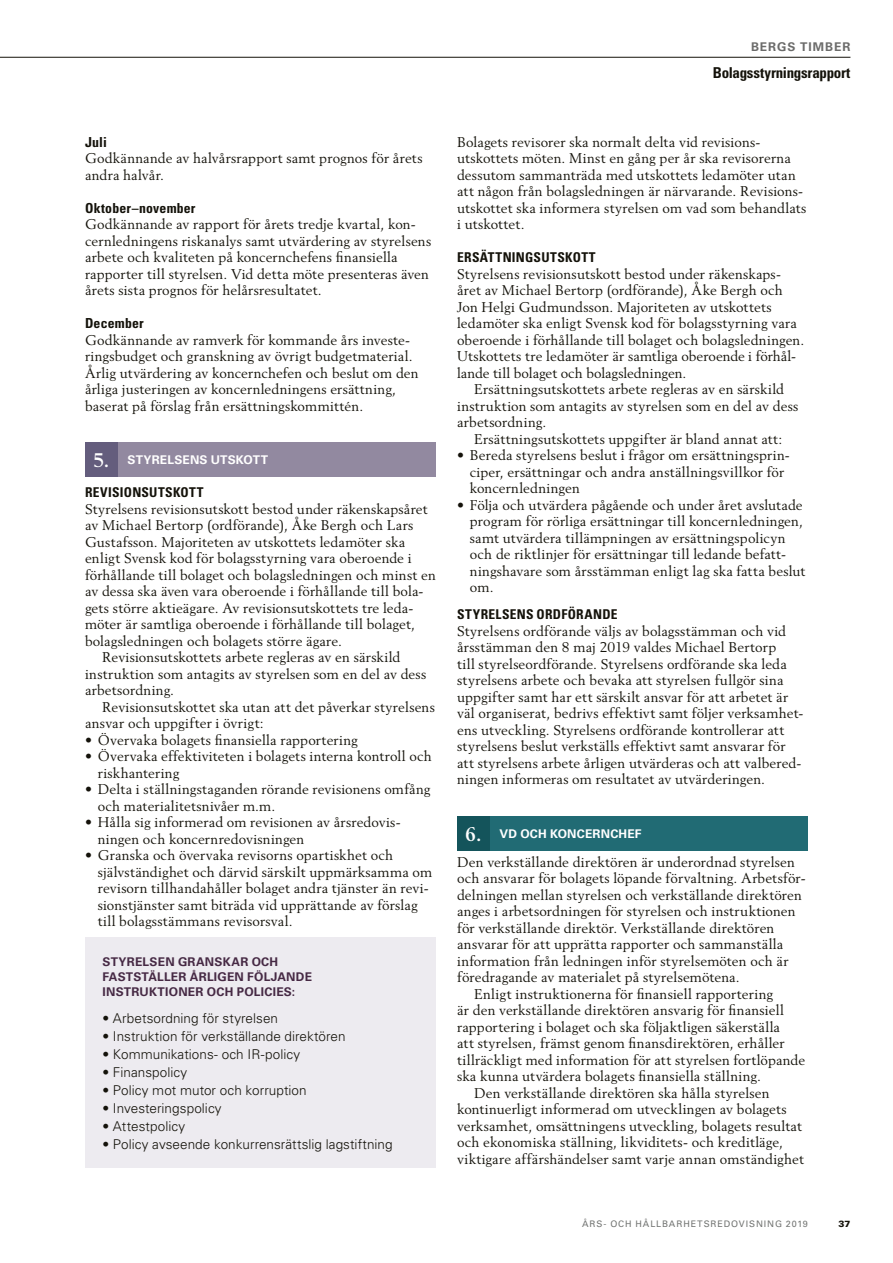
<style>
.page{position:relative;width:893px;height:1263px;background:#fff}
.page>*{position:absolute;margin:0;border:0;box-sizing:border-box;transform-origin:0 0}
.t1{font:700 condensed 15px "Univers LT Std";letter-spacing:-.02em;color:#14120a}
.t2{font:13.95px/16.5px "Berling LT Std";letter-spacing:.015em;color:#14120a}
.t3{font:700 condensed 13.8px "Univers LT Std";letter-spacing:.01em;color:#14120a}
.t4{font:300 13.5px "Univers LT Std";letter-spacing:.005em;color:#14120a}
.t5{font:700 condensed 13.5px "Univers LT Std";letter-spacing:.02em;color:#14120a}
.t6{font:700 12px/15px "Univers LT Std";letter-spacing:.02em;color:#462944}
.t7{font:700 12px "Univers LT Std";letter-spacing:.015em;color:#fff}
.t8{font:700 12px "Univers LT Std";letter-spacing:.085em;color:#6b6b6a}
.t9{font:9px "Univers LT Std";letter-spacing:.1em;color:#727472}
.t10{font:900 9px "Univers LT Std";color:#14120a}
.s1{font-family:"Berling LT Std";font-size:19.5px}
</style>
<div class="page">
<hr style="left:0;top:57px;width:850px;height:1px;background:#14120a">
<div style="left:85px;top:937px;width:351px;height:230px;background:#edebf0"></div>
<div style="left:85px;top:443px;width:351px;height:34px;background:#9289a0"></div>
<div style="left:85px;top:443px;width:33px;height:34px;background:#645d7d"></div>
<div style="left:457px;top:816px;width:351px;height:34px;background:#216b74"></div>
<div style="left:457px;top:816px;width:33px;height:34px;background:#14545b"></div>
<p class="t8" style="left:751px;top:40px;width:101px">BERGS TIMBER</p>
<p class="t1" style="left:713px;top:63px;width:139px">Bolagsstyrningsrapport</p>
<p class="t3" style="left:85px;top:133px;width:23px">Juli</p>
<p class="t2" style="left:85px;top:150px;width:339px">Godkännande av halvårsrapport samt prognos för årets andra halvår.</p>
<p class="t3" style="left:85px;top:199px;width:112px">Oktober–november</p>
<p class="t2" style="left:85px;top:216px;width:348px">Godkännande av rapport för årets tredje kvartal, kon&shy;cernledningens riskanalys samt utvärdering av styrelsens arbete och kvaliteten på koncernchefens finansiella rapporter till styrelsen. Vid detta möte presenteras även årets sista prognos för helårsresultatet.</p>
<p class="t3" style="left:85px;top:315px;width:60px">December</p>
<p class="t2" style="left:85px;top:331px;width:335px">Godkännande av ramverk för kommande års investe&shy;ringsbudget och granskning av övrigt budgetmaterial.<br>Årlig utvärdering av koncernchefen och beslut om den årliga justeringen av koncernledningens ersättning, baserat på förslag från ersättningskommittén.</p>
<p class="t7" style="left:93px;top:453px;width:176px"><span class="s1">5.</span> STYRELSENS UTSKOTT</p>
<p class="t5" style="left:85px;top:484px;width:120px">REVISIONSUTSKOTT</p>
<p class="t2" style="left:85px;top:501px;width:344px">Styrelsens revisionsutskott bestod under räkenskapsåret</p>
<p class="t2" style="left:85px;top:517px;width:330px">av Michael Bertorp (ordförande), Åke Bergh och Lars</p>
<p class="t2" style="left:85px;top:534px;width:322px">Gustafsson. Majoriteten av utskottets ledamöter ska</p>
<p class="t2" style="left:85px;top:550px;width:328px">enligt Svensk kod för bolagsstyrning vara oberoende i</p>
<p class="t2" style="left:85px;top:567px;width:352px">förhållande till bolaget och bolagsledningen och minst en</p>
<p class="t2" style="left:85px;top:583px;width:340px">av dessa ska även vara oberoende i förhållande till bola-</p>
<p class="t2" style="left:85px;top:600px;width:330px">gets större aktieägare. Av revisionsutskottets tre leda-</p>
<p class="t2" style="left:85px;top:616px;width:332px">möter är samtliga oberoende i förhållande till bolaget,</p>
<p class="t2" style="left:85px;top:633px;width:259px">bolagsledningen och bolagets större ägare.</p>
<p class="t2" style="left:102px;top:649px;width:300px">Revisionsutskottets arbete regleras av en särskild</p>
<p class="t2" style="left:85px;top:666px;width:343px">instruktion som antagits av styrelsen som en del av dess</p>
<p class="t2" style="left:85px;top:682px;width:91px">arbetsordning.</p>
<p class="t2" style="left:102px;top:699px;width:334px">Revisionsutskottet ska utan att det påverkar styrelsens</p>
<p class="t2" style="left:85px;top:715px;width:180px">ansvar och uppgifter i övrigt:</p>
<p class="t2" style="left:85px;top:732px;width:274px">• Övervaka bolagets finansiella rapportering</p>
<p class="t2" style="left:98px;top:748px;width:336px;text-indent:-13px">• Övervaka effektiviteten i bolagets interna kontroll och riskhantering</p>
<p class="t2" style="left:98px;top:781px;width:334px;text-indent:-13px">• Delta i ställningstaganden rörande revisionens omfång och materialitetsnivåer m.m.</p>
<p class="t2" style="left:98px;top:814px;width:304px;text-indent:-13px">• Hålla sig informerad om revisionen av årsredovis&shy;ningen och koncernredovisningen</p>
<p class="t2" style="left:98px;top:847px;width:336px;text-indent:-13px">• Granska och övervaka revisorns opartiskhet och självständighet och därvid särskilt uppmärksamma om revisorn tillhandahåller bolaget andra tjänster än revi&shy;sionstjänster samt biträda vid upprättande av förslag till bolagsstämmans revisorsval.</p>
<p class="t6" style="left:102px;top:954px;width:211px">STYRELSEN GRANSKAR OCH<br>FASTSTÄLLER ÅRLIGEN FÖLJANDE<br>INSTRUKTIONER OCH POLICIES:</p>
<p class="t4" style="left:102px;top:1010px;width:177px">• Arbetsordning för styrelsen</p>
<p class="t4" style="left:102px;top:1028px;width:245px">• Instruktion för verkställande direktören</p>
<p class="t4" style="left:102px;top:1046px;width:199px">• Kommunikations- och IR-policy</p>
<p class="t4" style="left:102px;top:1064px;width:86px">• Finanspolicy</p>
<p class="t4" style="left:102px;top:1082px;width:206px">• Policy mot mutor och korruption</p>
<p class="t4" style="left:102px;top:1100px;width:121px">• Investeringspolicy</p>
<p class="t4" style="left:102px;top:1118px;width:84px">• Attestpolicy</p>
<p class="t4" style="left:102px;top:1136px;width:292px">• Policy avseende konkurrensrättslig lagstiftning</p>
<p class="t2" style="left:457px;top:133px;width:351px">Bolagets revisorer ska normalt delta vid revisions&shy;utskottets möten. Minst en gång per år ska revisorerna dessutom sammanträda med utskottets ledamöter utan att någon från bolagsledningen är närvarande. Revisions&shy;utskottet ska informera styrelsen om vad som behandlats i utskottet.</p>
<p class="t5" style="left:457px;top:249px;width:140px">ERSÄTTNINGSUTSKOTT</p>
<p class="t2" style="left:457px;top:265px;width:349px">Styrelsens revisionsutskott bestod under räkenskaps&shy;året av Michael Bertorp (ordförande), Åke Bergh och Jon Helgi Gudmundsson. Majoriteten av utskottets ledamöter ska enligt Svensk kod för bolagsstyrning vara oberoende i förhållande till bolaget och bolagsledningen.<br>Utskottets tre ledamöter är samtliga oberoende i förhål&shy;lande till bolaget och bolagsledningen.</p>
<p class="t2" style="left:457px;top:381px;width:343px;text-indent:17px">Ersättningsutskottets arbete regleras av en särskild instruktion som antagits av styrelsen som en del av dess arbetsordning.</p>
<p class="t2" style="left:474px;top:430px;width:310px">Ersättningsutskottets uppgifter är bland annat att:</p>
<p class="t2" style="left:470px;top:447px;width:321px;text-indent:-13px">• Bereda styrelsens beslut i frågor om ersättningsprin&shy;ciper, ersättningar och andra anställningsvillkor för koncernledningen</p>
<p class="t2" style="left:470px;top:496px;width:337px;text-indent:-13px">• Följa och utvärdera pågående och under året avslutade program för rörliga ersättningar till koncernledningen, samt utvärdera tillämpningen av ersättningspolicyn och de riktlinjer för ersättningar till ledande befatt&shy;ningshavare som årsstämman enligt lag ska fatta beslut om.</p>
<p class="t5" style="left:457px;top:606px;width:162px">STYRELSENS ORDFÖRANDE</p>
<p class="t2" style="left:457px;top:622px;width:348px">Styrelsens ordförande väljs av bolagsstämman och vid årsstämman den 8 maj 2019 valdes Michael Bertorp<br>till styrelseordförande. Styrelsens ordförande ska leda styrelsens arbete och bevaka att styrelsen fullgör sina uppgifter samt har ett särskilt ansvar för att arbetet är väl organiserat, bedrivs effektivt samt följer verksamhet&shy;ens utveckling. Styrelsens ordförande kontrollerar att styrelsens beslut verkställs effektivt samt ansvarar för att styrelsens arbete årligen utvärderas och att valbered&shy;ningen informeras om resultatet av utvärderingen.</p>
<p class="t7" style="left:465px;top:826px;width:178px"><span class="s1">6.</span> VD OCH KONCERNCHEF</p>
<p class="t2" style="left:457px;top:853px;width:339px">Den verkställande direktören är underordnad styrelsen</p>
<p class="t2" style="left:457px;top:870px;width:350px">och ansvarar för bolagets löpande förvaltning. Arbetsför-</p>
<p class="t2" style="left:457px;top:886px;width:346px">delningen mellan styrelsen och verkställande direktören</p>
<p class="t2" style="left:457px;top:903px;width:340px">anges i arbetsordningen för styrelsen och instruktionen</p>
<p class="t2" style="left:457px;top:919px;width:319px">för verkställande direktör. Verkställande direktören</p>
<p class="t2" style="left:457px;top:936px;width:328px">ansvarar för att upprätta rapporter och sammanställa</p>
<p class="t2" style="left:457px;top:952px;width:333px">information från ledningen inför styrelsemöten och är</p>
<p class="t2" style="left:457px;top:969px;width:284px">föredragande av materialet på styrelsemötena.</p>
<p class="t2" style="left:474px;top:985px;width:301px">Enligt instruktionerna för finansiell rapportering</p>
<p class="t2" style="left:457px;top:1002px;width:328px">är den verkställande direktören ansvarig för finansiell</p>
<p class="t2" style="left:457px;top:1018px;width:324px">rapportering i bolaget och ska följaktligen säkerställa</p>
<p class="t2" style="left:457px;top:1035px;width:329px">att styrelsen, främst genom finansdirektören, erhåller</p>
<p class="t2" style="left:457px;top:1051px;width:350px">tillräckligt med information för att styrelsen fortlöpande</p>
<p class="t2" style="left:457px;top:1068px;width:305px">ska kunna utvärdera bolagets finansiella ställning.</p>
<p class="t2" style="left:474px;top:1084px;width:297px">Den verkställande direktören ska hålla styrelsen</p>
<p class="t2" style="left:457px;top:1101px;width:331px">kontinuerligt informerad om utvecklingen av bolagets</p>
<p class="t2" style="left:457px;top:1117px;width:346px">verksamhet, omsättningens utveckling, bolagets resultat</p>
<p class="t2" style="left:457px;top:1134px;width:327px">och ekonomiska ställning, likviditets- och kreditläge,</p>
<p class="t2" style="left:457px;top:1150px;width:348px">viktigare affärshändelser samt varje annan omständighet</p>
<p class="t9" style="left:582px;top:1218px;width:227px">ÅRS- OCH HÅLLBARHETSREDOVISNING 2019</p>
<p class="t10" style="left:838px;top:1218px;width:14px">37</p>
</div>
